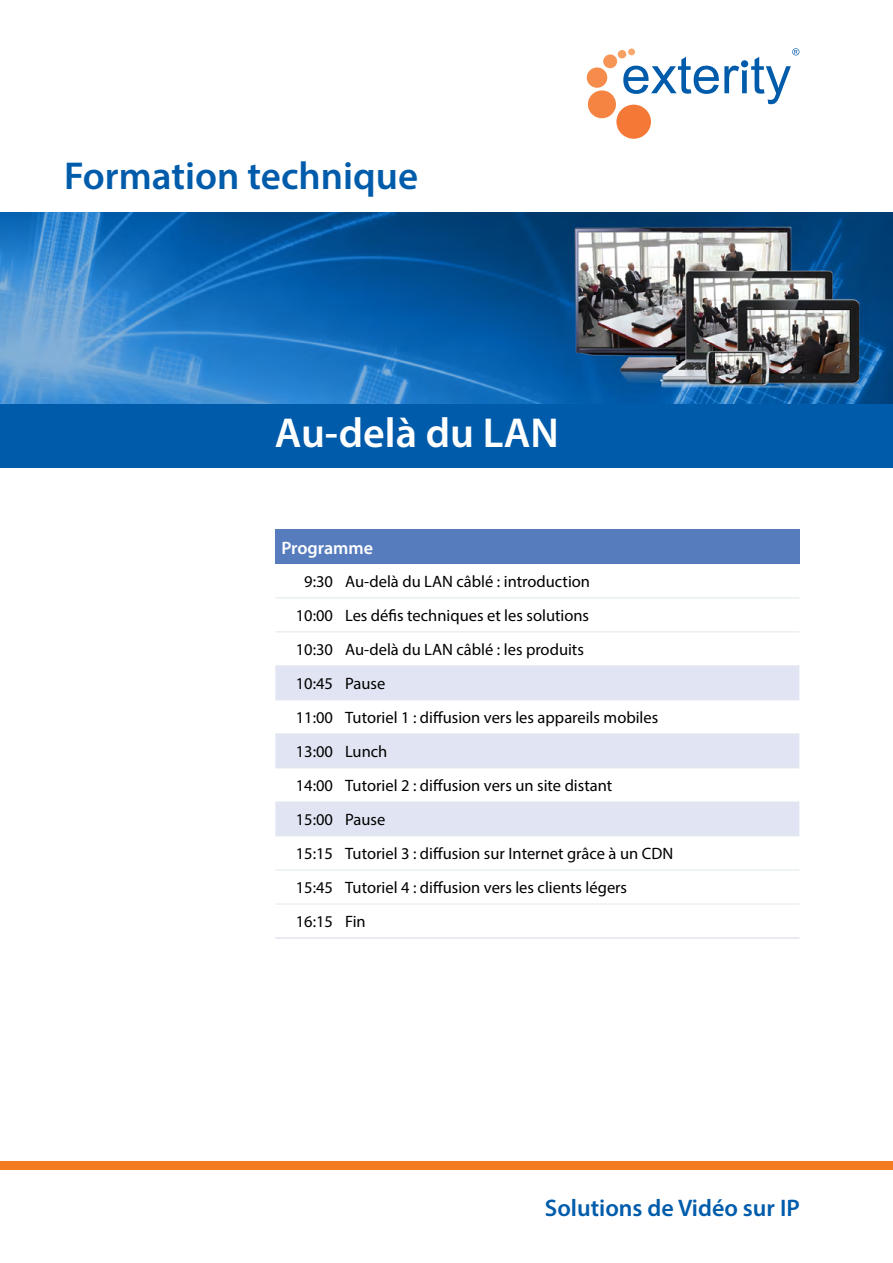
<style>
.page{position:relative;width:893px;height:1263px;background:#fff}
.page>*{position:absolute;margin:0;border:0;box-sizing:border-box;transform-origin:0 0}
.t1{font:600 42px "Myriad Pro";color:#fff}
.t2{font:600 39px "Myriad Pro";color:#005cab}
.t3{font:600 24px "Myriad Pro";color:#005cab}
.t4{font:600 18px "Myriad Pro";color:#fff}
.t5{font:16.5px/34px "Myriad Pro";color:#000}
</style>
<div class="page">
<div style="left:275px;top:530px;width:524px;height:34px;background:#577cbe"></div>
<svg style="left:275px;top:666px;width:524px;height:170px;fill:#e1e4f3"></svg>
<hr style="left:275px;top:597px;width:64px;height:1px;background:#e0eae9">
<hr style="left:339px;top:597px;width:460px;height:1px;background:#e0eae9">
<hr style="left:275px;top:631px;width:64px;height:1px;background:#e0eae9">
<hr style="left:339px;top:631px;width:460px;height:1px;background:#e0eae9">
<hr style="left:275px;top:733px;width:64px;height:1px;background:#e0eae9">
<hr style="left:339px;top:733px;width:460px;height:1px;background:#e0eae9">
<hr style="left:275px;top:767px;width:64px;height:1px;background:#e0eae9">
<hr style="left:339px;top:767px;width:460px;height:1px;background:#e0eae9">
<hr style="left:275px;top:801px;width:64px;height:1px;background:#e0eae9">
<hr style="left:339px;top:801px;width:460px;height:1px;background:#e0eae9">
<hr style="left:275px;top:836px;width:64px;height:1px;background:#e0eae9">
<hr style="left:339px;top:836px;width:460px;height:1px;background:#e0eae9">
<hr style="left:275px;top:870px;width:64px;height:1px;background:#e0eae9">
<hr style="left:339px;top:870px;width:460px;height:1px;background:#e0eae9">
<hr style="left:275px;top:904px;width:64px;height:1px;background:#e0eae9">
<hr style="left:339px;top:904px;width:460px;height:1px;background:#e0eae9">
<hr style="left:275px;top:937px;width:64px;height:2px;background:#e1e4f3">
<hr style="left:339px;top:937px;width:460px;height:2px;background:#e1e4f3">
<hr style="left:275px;top:665px;width:64px;height:1px;background:#e1e4f3">
<hr style="left:339px;top:665px;width:460px;height:1px;background:#e1e4f3">
<hr style="left:275px;top:699px;width:64px;height:1px;background:#e1e4f3">
<hr style="left:339px;top:699px;width:460px;height:1px;background:#e1e4f3">
<div style="left:618px;top:50px;width:8px;height:8px;background:#f89f62;border-radius:50%"></div>
<div style="left:603px;top:54px;width:14px;height:14px;background:#f79557;border-radius:50%"></div>
<div style="left:587px;top:67px;width:20px;height:21px;background:#f68c4c;border-radius:50%"></div>
<div style="left:588px;top:90px;width:28px;height:28px;background:#f58342;border-radius:50%"></div>
<div style="left:616px;top:105px;width:35px;height:34px;background:#f47937;border-radius:50%"></div>
<svg style="left:623px;top:48px;width:176px;height:56px"></svg>
<div style="left:0;top:1161px;width:893px;height:8px;background:#f47b20"></div>
<div style="left:0;top:404px;width:893px;height:64px;background:#005cab"></div>
<img style="left:0;top:213px;width:893px;height:191px">
<h2 class="t2" style="left:64px;top:151px;width:355px">Formation technique</h2>
<h1 class="t1" style="left:275px;top:407px;width:285px">Au-delà du LAN</h1>
<p class="t4" style="left:281px;top:536px;width:93px">Programme</p>
<p class="t5" style="left:296px;top:564px;width:379px;text-indent:8px">9:30 Au-delà du LAN câblé : introduction<br>10:00 Les défis techniques et les solutions<br>10:30 Au-delà du LAN câblé : les produits<br>10:45 Pause<br>11:00 Tutoriel 1 : diffusion vers les appareils mobiles 13:00 Lunch<br>14:00 Tutoriel 2 : diffusion vers un site distant<br>15:00 Pause<br>15:15 Tutoriel 3 : diffusion sur Internet grâce à un CDN 15:45 Tutoriel 4 : diffusion vers les clients légers<br>16:15 Fin</p>
<h3 class="t3" style="left:545px;top:1192px;width:256px">Solutions de Vidéo sur IP</h3>
</div>
